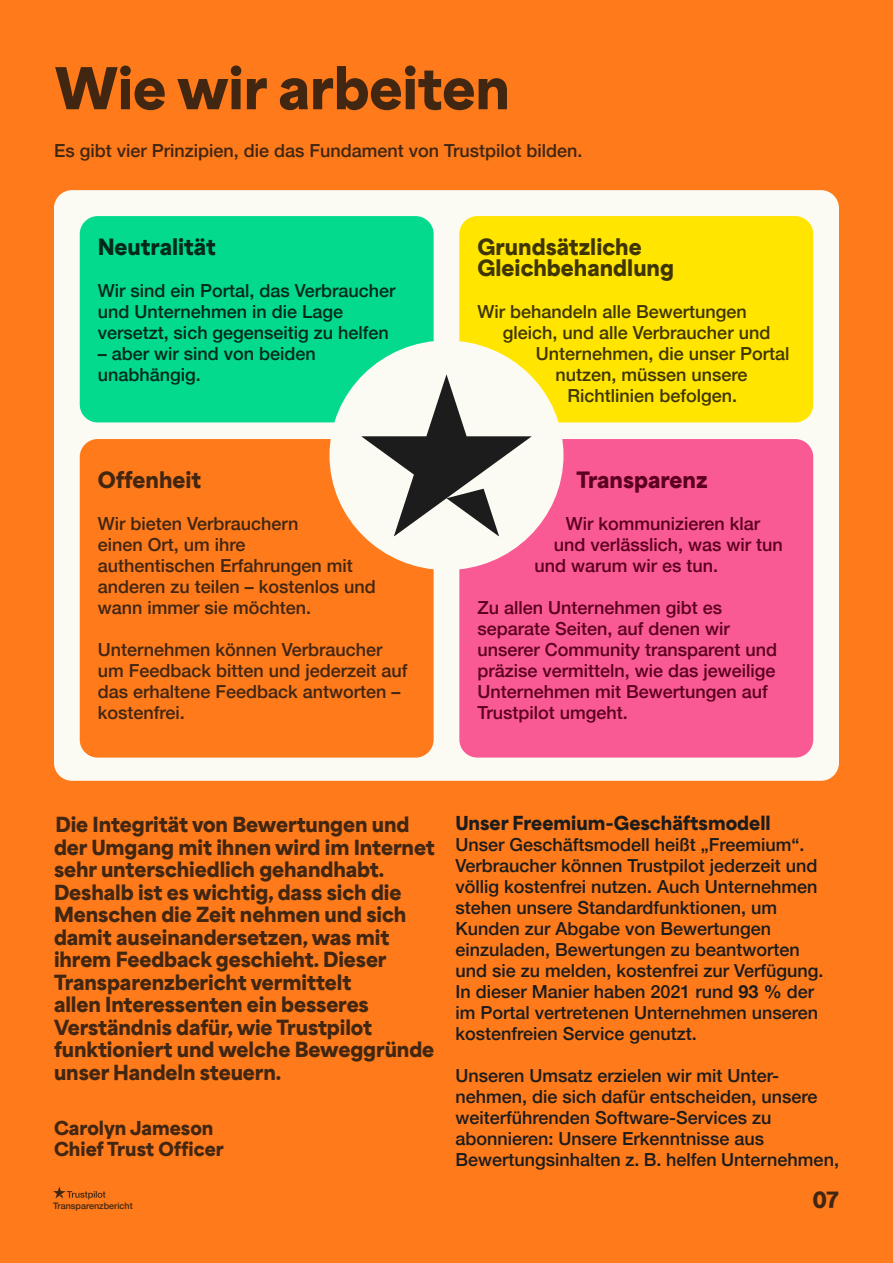
<style>
.page{position:relative;width:893px;height:1263px;background:#fe7a1a}
.page>*{position:absolute;margin:0;border:0;box-sizing:border-box;transform-origin:0 0}
.t1{font:900 54px "Trustpilot Display";letter-spacing:-.005em;color:#412612}
.t2{font:900 21px/21px "Trustpilot Display";color:#3f3500}
.t3{font:900 21px "Trustpilot Display";color:#412612}
.t4{font:900 21px "Trustpilot Display";color:#022a1c}
.t5{font:900 21px "Trustpilot Display";color:#5c0021}
.t6{font:900 19.5px/22.5px "Trustpilot Display";letter-spacing:-.005em;color:#412612}
.t7{font:500 18px/21px "Helvetica Neue";color:#1c1c1c}
.t8{font:500 18px/21px "Helvetica Neue";color:#412612}
.t9{font:500 18px/21px "Helvetica Neue";color:#5c0021}
.t10{font:500 18px "Helvetica Neue";color:#3f3500}
.t11{font:500 18px/21px "Helvetica Neue";color:#022a1c}
.t12{font:900 18px/21px "Trustpilot Display";color:#412612}
.t13{font:900 18px "Trustpilot Display";color:#1c1c1c}
.t14{font:500 9px "Helvetica Neue";color:#412612}
.s1{font-weight:700}
</style>
<div class="page">
<div style="left:54px;top:190px;width:785px;height:591px;background:#fcfbf3;border-radius:18px"></div>
<svg style="left:53px;top:1186px;width:52px;height:13px"></svg>
<div style="left:80px;top:216px;width:354px;height:206px;background:#04da8d;border-radius:18px"></div>
<div style="left:80px;top:439px;width:354px;height:318px;background:#fe7a1a;border-radius:18px"></div>
<div style="left:459px;top:439px;width:354px;height:318px;background:#f95a93;border-radius:18px"></div>
<div style="left:459px;top:216px;width:354px;height:206px;background:#ffe500;border-radius:18px"></div>
<div style="left:329px;top:340px;width:234px;height:230px;background:#fcfbf3;border-radius:50%"></div>
<svg style="left:361px;top:374px;width:171px;height:162px"></svg>
<h1 class="t1" style="left:55px;top:49px;width:456px">Wie wir arbeiten</h1>
<p class="t8" style="left:54px;top:138px;width:530px">Es gibt vier Prinzipien, die das Fundament von Trustpilot bilden.</p>
<p class="t4" style="left:98px;top:232px;width:120px">Neutralität</p>
<p class="t11" style="left:98px;top:279px;width:299px">Wir sind ein Portal, das Verbraucher und Unternehmen in die Lage versetzt, sich gegenseitig zu helfen</p>
<p class="t11" style="left:98px;top:342px;width:220px">– aber wir sind von beiden unabhängig.</p>
<p class="t3" style="left:98px;top:465px;width:105px">Offenheit</p>
<p class="t8" style="left:98px;top:511px;width:280px">Wir bieten Verbrauchern<br>einen Ort, um ihre<br>authentischen Erfahrungen mit anderen zu teilen – kostenlos und wann immer sie möchten.</p>
<p class="t8" style="left:98px;top:638px;width:311px">Unternehmen können Verbraucher um Feedback bitten und jederzeit auf das erhaltene Feedback antworten – kostenfrei.</p>
<p class="t2" style="left:477px;top:237px;width:198px">Grundsätzliche<br>Gleichbehandlung</p>
<p class="t10" style="left:477px;top:297px;width:271px">Wir behandeln alle Bewertungen</p>
<p class="t10" style="left:503px;top:318px;width:269px">gleich, und alle Verbraucher und</p>
<p class="t10" style="left:536px;top:339px;width:255px">Unternehmen, die unser Portal</p>
<p class="t10" style="left:555px;top:360px;width:194px">nutzen, müssen unsere</p>
<p class="t10" style="left:567px;top:381px;width:171px">Richtlinien befolgen.</p>
<p class="t5" style="left:576px;top:465px;width:133px">Transparenz</p>
<p class="t9" style="left:566px;top:511px;width:196px">Wir kommunizieren klar</p>
<p class="t9" style="left:554px;top:532px;width:231px">und verlässlich, was wir tun</p>
<p class="t9" style="left:534px;top:553px;width:185px">und warum wir es tun.</p>
<p class="t9" style="left:477px;top:595px;width:301px">Zu allen Unternehmen gibt es separate Seiten, auf denen wir unserer Community transparent und präzise vermitteln, wie das jeweilige<br>Unternehmen mit Bewertungen auf<br>Trustpilot umgeht.</p>
<p class="t6" style="left:54px;top:813px;width:382px">Die Integrität von Bewertungen und der Umgang mit ihnen wird im Internet sehr unterschiedlich gehandhabt.<br>Deshalb ist es wichtig, dass sich die Menschen die Zeit nehmen und sich damit auseinandersetzen, was mit ihrem Feedback geschieht. Dieser Transparenzbericht vermittelt<br>allen Interessenten ein besseres Verständnis dafür, wie Trustpilot funktioniert und welche Beweggründe unser Handeln steuern.</p>
<p class="t12" style="left:54px;top:1118px;width:171px">Carolyn Jameson<br>Chief Trust Officer</p>
<p class="t13" style="left:455px;top:809px;width:317px">Unser Freemium-Geschäftsmodell</p>
<p class="t7" style="left:455px;top:832px;width:370px">Unser Geschäftsmodell heißt „Freemium“.<br>Verbraucher können Trustpilot jederzeit und völlig kostenfrei nutzen. Auch Unternehmen stehen unsere Standardfunktionen, um Kunden zur Abgabe von Bewertungen einzuladen, Bewertungen zu beantworten und sie zu melden, kostenfrei zur Verfügung.<br>In dieser Manier haben 2021 rund <span class="s1">93 %</span> der im Portal vertretenen Unternehmen unseren kostenfreien Service genutzt.</p>
<p class="t7" style="left:455px;top:1063px;width:385px">Unseren Umsatz erzielen wir mit Unter&shy;nehmen, die sich dafür entscheiden, unsere weiterführenden Software-Services zu abonnieren: Unsere Erkenntnisse aus Bewertungsinhalten z. B. helfen Unternehmen,</p>
<p class="t14" style="left:53px;top:1198px;width:81px">Transparenzbericht</p>
<p class="t3" style="left:812px;top:1185px;width:28px">07</p>
</div>
